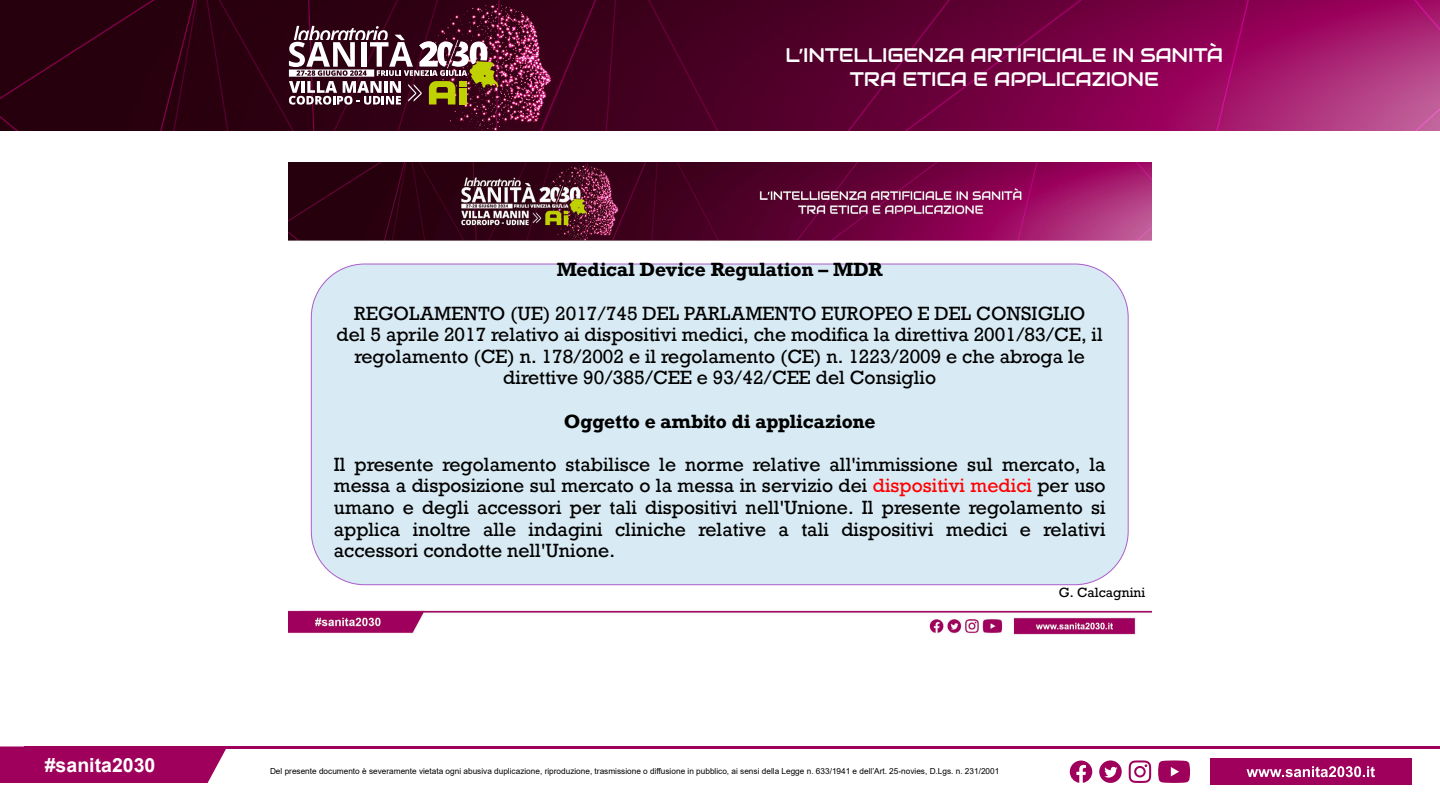
<style>
.page{position:relative;width:1440px;height:810px;background:#fff}
.page>*{position:absolute;margin:0;border:0;box-sizing:border-box;transform-origin:0 0}
.t1{font:19.65px/23.6px "Audiowide";letter-spacing:-.01em;color:#fff;text-align:center}
.t2{font:700 19.5px "Arial";color:#fff}
.t3{font:18px/21.6px "Rockwell";color:#000;text-align:center}
.t4{font:700 18px "Rockwell";color:#000}
.t5{font:12.6px "Rockwell";color:#000}
.t6{font:8.25px "Arial";color:#000}
.s1{color:#f00}
</style>
<div class="page">
<img style="left:0;top:0;width:1440px;height:130px">
<img style="left:368px;top:0;width:189px;height:130px">
<svg style="left:289px;top:26px;width:209px;height:79px"></svg>
<div style="left:0;top:746px;width:226px;height:37px;background:#9e005c"></div>
<div style="left:1210px;top:759px;width:201px;height:26px;background:#9e005c"></div>
<hr style="left:24px;top:746px;width:1416px;height:3px;background:#9e005c">
<svg style="left:1247px;top:766px;width:128px;height:11px"></svg>
<svg style="left:1129px;top:760px;width:22px;height:23px"></svg>
<svg style="left:1158px;top:760px;width:32px;height:23px"></svg>
<svg style="left:1070px;top:761px;width:22px;height:22px"></svg>
<svg style="left:1099px;top:760px;width:23px;height:23px"></svg>
<img style="left:288px;top:162px;width:864px;height:473px">
<div style="left:311px;top:264px;width:817px;height:321px;background:#d8eaf3;border-radius:53px"></div>
<p class="t2" style="left:45px;top:751px;width:112px">#sanita2030</p>
<p class="t1" style="left:785px;top:44px;width:439px">L’INTELLIGENZA ARTIFICIALE IN SANITÀ<br>TRA ETICA E APPLICAZIONE</p>
<p class="t4" style="left:557px;top:258px;width:327px">Medical Device Regulation – MDR</p>
<p class="t3" style="left:337px;top:303px;width:768px">REGOLAMENTO (UE) 2017/745 DEL PARLAMENTO EUROPEO E DEL CONSIGLIO<br>del 5 aprile 2017 relativo ai dispositivi medici, che modifica la direttiva 2001/83/CE, il regolamento (CE) n. 178/2002 e il regolamento (CE) n. 1223/2009 e che abroga le direttive 90/385/CEE e 93/42/CEE del Consiglio</p>
<p class="t4" style="left:564px;top:409px;width:313px">Oggetto e ambito di applicazione</p>
<p class="t3" style="left:334px;top:454px;width:773px;text-align:justify">Il presente regolamento stabilisce le norme relative all'immissione sul mercato, la messa a disposizione sul mercato o la messa in servizio dei <span class="s1">dispositivi medici</span> per uso umano e degli accessori per tali dispositivi nell'Unione. Il presente regolamento si applica inoltre alle indagini cliniche relative a tali dispositivi medici e relativi accessori condotte nell'Unione.</p>
<p class="t5" style="left:1059px;top:584px;width:88px">G. Calcagnini</p>
<p class="t6" style="left:270px;top:765px;width:731px">Del presente documento è severamente vietata ogni abusiva duplicazione, riproduzione, trasmissione o diffusione in pubblico, ai sensi della Legge n. 633/1941 e dell’Art. 25-novies, D.Lgs. n. 231/2001</p>
</div>
